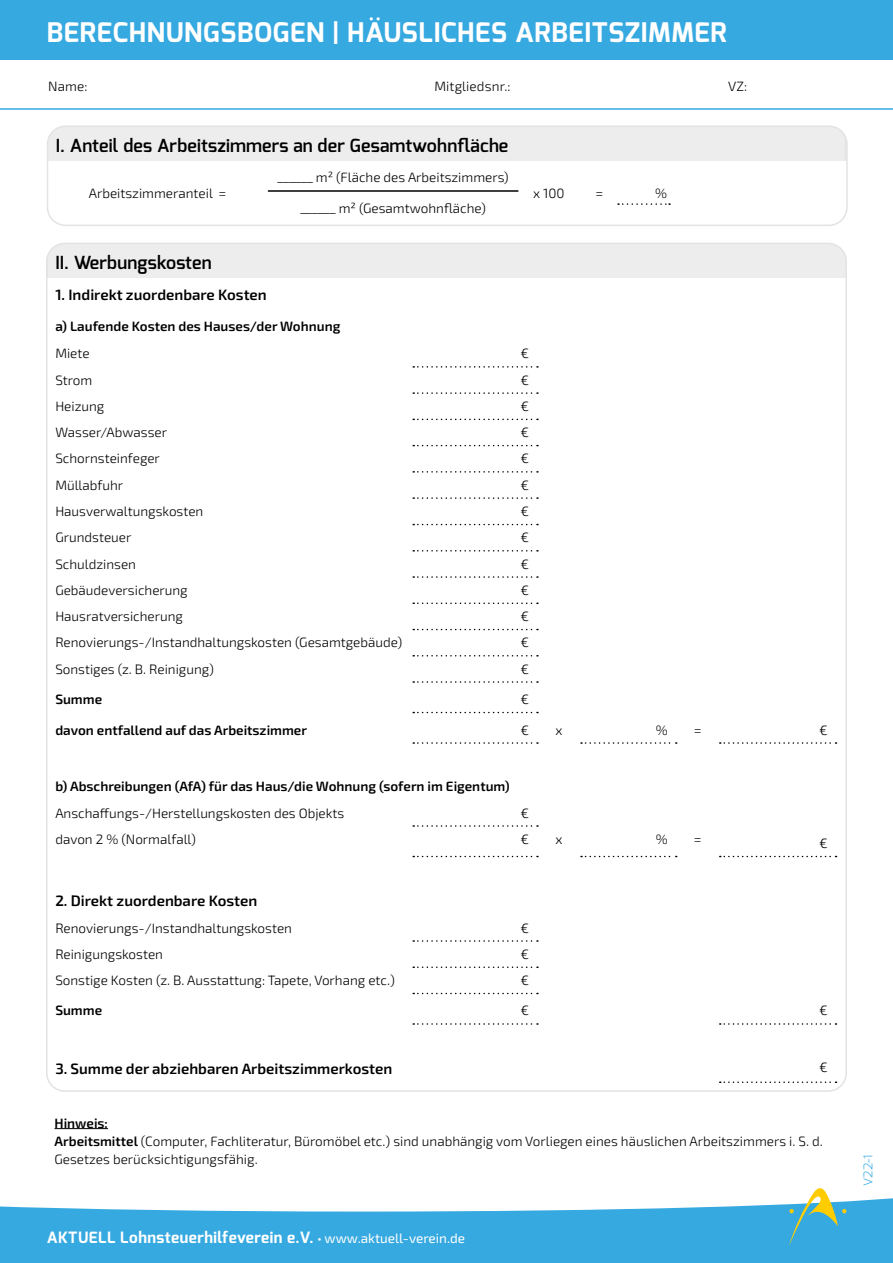
<style>
.page{position:relative;width:893px;height:1263px;background:#fff}
.page>*{position:absolute;margin:0;border:0;box-sizing:border-box;transform-origin:0 0}
.t1{font:700 27px "Exo";letter-spacing:.025em;color:#fff}
.t2{font:600 18px "Exo";letter-spacing:.01em;color:#000}
.t3{font:700 15.6px "Exo";letter-spacing:.03em;color:#fff}
.t4{font:600 15px "Exo 2";color:#000}
.t5{font:300 13.5px/18px "Exo 2";color:#000}
.t6{font:600 13.5px "Exo 2";color:#000}
.t7{font:300 12px "Exo";color:#36a9e1}
.s1{font-weight:600}
.s2{font-family:"Exo 2";font-weight:400;font-size:13.5px}
</style>
<div class="page">
<div style="left:0;top:0;width:893px;height:60px;background:#36a9e1"></div>
<hr style="left:0;top:108px;width:893px;height:2px;background:#36a9e1">
<svg style="left:0;top:1198px;width:893px;height:65px;fill:#36a9e1"></svg>
<svg style="left:789px;top:1188px;width:57px;height:58px"></svg>
<div style="left:47px;top:243px;width:799px;height:35px;background:#ededed"></div>
<hr style="left:47px;top:243px;width:1px;height:35px;background:#dadada">
<hr style="left:846px;top:243px;width:1px;height:35px;background:#dadada">
<svg style="left:413px;top:366px;width:125px;height:2px"></svg>
<svg style="left:413px;top:392px;width:125px;height:2px"></svg>
<svg style="left:413px;top:419px;width:125px;height:1px"></svg>
<svg style="left:413px;top:445px;width:125px;height:1px"></svg>
<svg style="left:413px;top:471px;width:125px;height:2px"></svg>
<svg style="left:413px;top:497px;width:125px;height:2px"></svg>
<svg style="left:413px;top:524px;width:125px;height:1px"></svg>
<svg style="left:413px;top:550px;width:125px;height:1px"></svg>
<svg style="left:413px;top:576px;width:125px;height:2px"></svg>
<svg style="left:413px;top:602px;width:125px;height:2px"></svg>
<svg style="left:413px;top:629px;width:125px;height:1px"></svg>
<svg style="left:413px;top:655px;width:125px;height:1px"></svg>
<svg style="left:413px;top:681px;width:125px;height:2px"></svg>
<svg style="left:413px;top:712px;width:125px;height:1px"></svg>
<svg style="left:413px;top:825px;width:125px;height:2px"></svg>
<svg style="left:413px;top:940px;width:125px;height:2px"></svg>
<svg style="left:413px;top:966px;width:125px;height:2px"></svg>
<svg style="left:413px;top:993px;width:125px;height:1px"></svg>
<svg style="left:413px;top:742px;width:125px;height:2px"></svg>
<svg style="left:413px;top:856px;width:125px;height:1px"></svg>
<svg style="left:581px;top:742px;width:96px;height:2px"></svg>
<svg style="left:720px;top:742px;width:116px;height:2px"></svg>
<svg style="left:720px;top:856px;width:116px;height:1px"></svg>
<svg style="left:720px;top:1023px;width:116px;height:2px"></svg>
<svg style="left:581px;top:856px;width:96px;height:1px"></svg>
<svg style="left:413px;top:1023px;width:125px;height:2px"></svg>
<svg style="left:720px;top:1081px;width:116px;height:2px"></svg>
<hr style="left:55px;top:1128px;width:53px;height:1px;background:#000">
<div style="left:48px;top:126px;width:798px;height:34px;background:#ededed"></div>
<hr style="left:48px;top:126px;width:1px;height:34px;background:#dadada">
<hr style="left:845px;top:126px;width:1px;height:34px;background:#dadada">
<hr style="left:268px;top:190px;width:250px;height:2px;background:#000">
<div style="left:47px;top:125px;width:801px;height:101px;border:2px solid #e3e3e3;border-radius:18px"></div>
<svg style="left:268px;top:191px;width:578px;height:30px"></svg>
<h1 class="t1" style="left:47px;top:15px;width:682px">BERECHNUNGSBOGEN | HÄUSLICHES ARBEITSZIMMER</h1>
<p class="t5" style="left:48px;top:77px;width:41px">Name:</p>
<p class="t5" style="left:434px;top:77px;width:78px">Mitgliedsnr.:</p>
<p class="t5" style="left:728px;top:77px;width:21px">VZ:</p>
<h2 class="t2" style="left:56px;top:134px;width:454px">I. Anteil des Arbeitszimmers an der Gesamtwohnfläche</h2>
<p class="t5" style="left:89px;top:183px;width:139px">Arbeitszimmeranteil =</p>
<p class="t5" style="left:278px;top:168px;width:233px">______ m² (Fläche des Arbeitszimmers)</p>
<p class="t5" style="left:300px;top:199px;width:187px">______ m² (Gesamtwohnfläche)</p>
<p class="t5" style="left:533px;top:183px;width:33px">x 100</p>
<p class="t5" style="left:596px;top:183px;width:9px">=</p>
<p class="t5" style="left:655px;top:183px;width:14px">%</p>
<h2 class="t2" style="left:55px;top:251px;width:158px">II. Werbungskosten</h2>
<p class="t4" style="left:55px;top:285px;width:213px">1. Indirekt zuordenbare Kosten</p>
<p class="t6" style="left:55px;top:317px;width:287px">a) Laufende Kosten des Hauses/der Wohnung</p>
<p class="t5" style="left:55px;top:344px;width:36px">Miete</p>
<p class="t5" style="left:521px;top:344px;width:10px">€</p>
<p class="t5" style="left:55px;top:370px;width:39px">Strom</p>
<p class="t5" style="left:521px;top:370px;width:10px">€</p>
<p class="t5" style="left:55px;top:397px;width:51px">Heizung</p>
<p class="t5" style="left:521px;top:397px;width:10px">€</p>
<p class="t5" style="left:55px;top:423px;width:113px">Wasser/Abwasser</p>
<p class="t5" style="left:521px;top:423px;width:10px">€</p>
<p class="t5" style="left:55px;top:449px;width:106px">Schornsteinfeger</p>
<p class="t5" style="left:521px;top:449px;width:10px">€</p>
<p class="t5" style="left:55px;top:475px;width:69px">Müllabfuhr</p>
<p class="t5" style="left:521px;top:475px;width:10px">€</p>
<p class="t5" style="left:55px;top:502px;width:150px">Hausverwaltungskosten</p>
<p class="t5" style="left:521px;top:502px;width:10px">€</p>
<p class="t5" style="left:55px;top:528px;width:78px">Grundsteuer</p>
<p class="t5" style="left:521px;top:528px;width:10px">€</p>
<p class="t5" style="left:55px;top:554px;width:82px">Schuldzinsen</p>
<p class="t5" style="left:521px;top:554px;width:10px">€</p>
<p class="t5" style="left:55px;top:580px;width:134px">Gebäudeversicherung</p>
<p class="t5" style="left:521px;top:580px;width:10px">€</p>
<p class="t5" style="left:55px;top:607px;width:129px">Hausratversicherung</p>
<p class="t5" style="left:521px;top:607px;width:10px">€</p>
<p class="t5" style="left:55px;top:633px;width:348px">Renovierungs-/Instandhaltungskosten (Gesamtgebäude)</p>
<p class="t5" style="left:521px;top:633px;width:10px">€</p>
<p class="t5" style="left:55px;top:659px;width:160px">Sonstiges (z. B. Reinigung)</p>
<p class="t5" style="left:521px;top:659px;width:10px">€</p>
<p class="t6" style="left:55px;top:690px;width:48px">Summe</p>
<p class="t5" style="left:521px;top:690px;width:10px">€</p>
<p class="t6" style="left:55px;top:720px;width:253px">davon entfallend auf das Arbeitszimmer</p>
<p class="t5" style="left:521px;top:720px;width:10px">€</p>
<p class="t5" style="left:555px;top:720px;width:9px">x</p>
<p class="t5" style="left:656px;top:720px;width:14px">%</p>
<p class="t5" style="left:694px;top:720px;width:9px">=</p>
<p class="t5" style="left:819px;top:720px;width:10px">€</p>
<p class="t6" style="left:55px;top:777px;width:456px">b) Abschreibungen (AfA) für das Haus/die Wohnung (sofern im Eigentum)</p>
<p class="t5" style="left:55px;top:803px;width:290px">Anschaffungs-/Herstellungskosten des Objekts</p>
<p class="t5" style="left:521px;top:803px;width:10px">€</p>
<p class="t5" style="left:55px;top:829px;width:142px">davon 2 % (Normalfall)</p>
<p class="t5" style="left:521px;top:829px;width:10px">€</p>
<p class="t5" style="left:555px;top:829px;width:9px">x</p>
<p class="t5" style="left:656px;top:829px;width:14px">%</p>
<p class="t5" style="left:694px;top:829px;width:9px">=</p>
<p class="t5" style="left:819px;top:834px;width:10px">€</p>
<p class="t4" style="left:55px;top:890px;width:204px">2. Direkt zuordenbare Kosten</p>
<p class="t5" style="left:55px;top:918px;width:238px">Renovierungs-/Instandhaltungskosten</p>
<p class="t5" style="left:521px;top:918px;width:10px">€</p>
<p class="t5" style="left:55px;top:944px;width:109px">Reinigungskosten</p>
<p class="t5" style="left:521px;top:944px;width:10px">€</p>
<p class="t5" style="left:55px;top:971px;width:341px">Sonstige Kosten (z. B. Ausstattung: Tapete, Vorhang etc.)</p>
<p class="t5" style="left:521px;top:971px;width:10px">€</p>
<p class="t6" style="left:55px;top:1001px;width:48px">Summe</p>
<p class="t5" style="left:521px;top:1001px;width:10px">€</p>
<p class="t5" style="left:819px;top:1001px;width:10px">€</p>
<p class="t4" style="left:55px;top:1058px;width:339px">3. Summe der abziehbaren Arbeitszimmerkosten</p>
<p class="t5" style="left:819px;top:1058px;width:10px">€</p>
<p class="t5" style="left:55px;top:1113px;width:770px"><span class="s1">Hinweis:<br>Arbeitsmittel</span> (Computer, Fachliteratur, Büromöbel etc.) sind unabhängig vom Vorliegen eines häuslichen Arbeitszimmers i. S. d.<br>Gesetzes berücksichtigungsfähig.</p>
<p class="t3" style="left:47px;top:1227px;width:420px">AKTUELL Lohnsteuerhilfeverein e.V. <span class="s2">• www.aktuell-verein.de</span></p>
<p class="t7" style="left:860px;top:1186px;width:33px;rotate:-90deg">V22-1</p>
</div>
